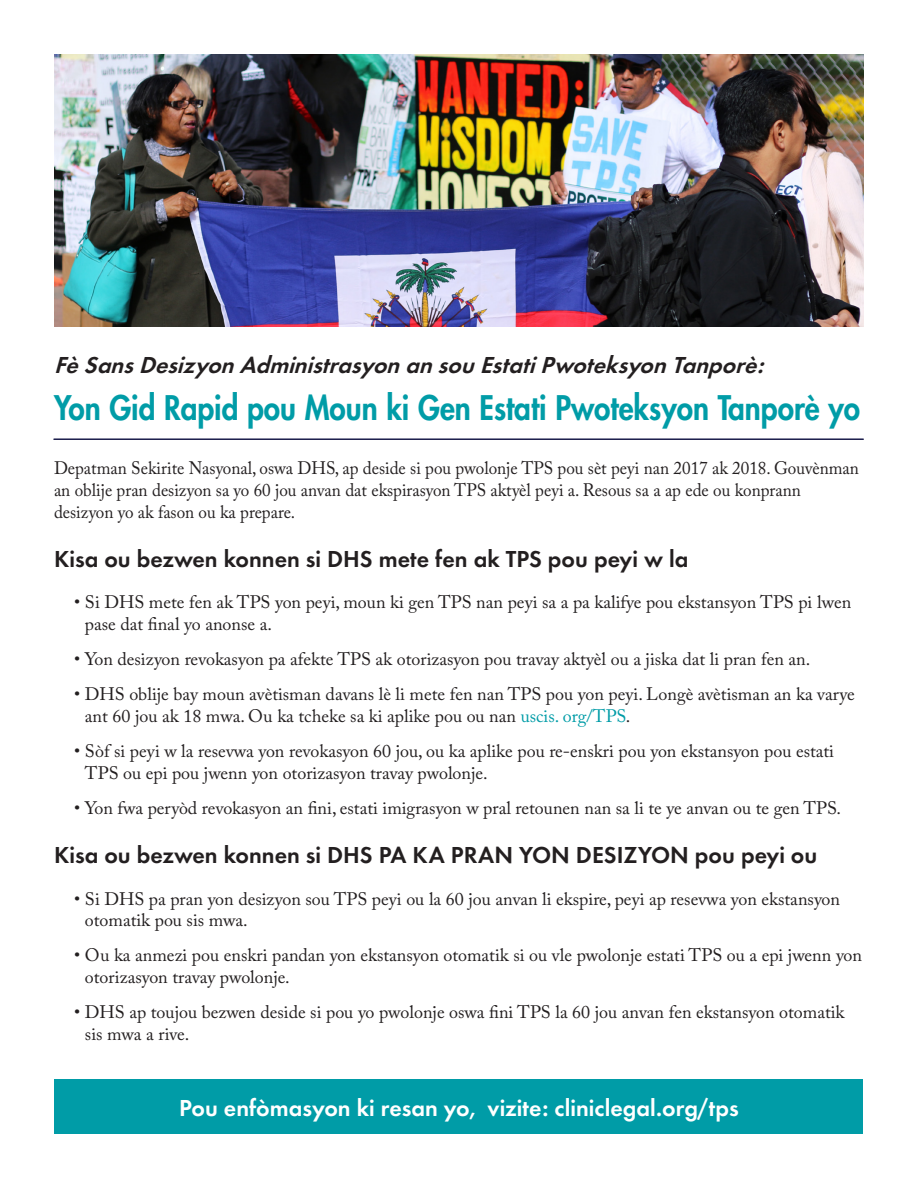
<style>
.page{position:relative;width:918px;height:1188px;background:#fff}
.page>*{position:absolute;margin:0;border:0;box-sizing:border-box;transform-origin:0 0}
.t1{font:800 33px "Futura";color:#009ca7;scale:.9 1}
.t2{font:24px "Futura Dem";color:#231f20}
.t3{font:italic 24px "Futura Dem";color:#231f20}
.Body{font:24px "Futura Dem";color:#fff}
.Body-2{font:18px/21.6px "Adobe Caslon Pro";color:#231f20}
.Body-3{font:18px/21.6px "Adobe Caslon Pro";color:#231f20;scale:.95 1}
.s1{color:#009ca7}
</style>
<div class="page">
<div style="left:55px;top:1079px;width:808px;height:55px;background:#009ca7"></div>
<img style="left:54px;top:54px;width:810px;height:272px">
<hr style="left:54px;top:438px;width:809px;height:2px;background:#1a1c4b">
<p class="t3" style="left:54px;top:348px;width:719px">FèSansDesizyonAdministrasyonansouEstatiPwoteksyonTanporè:</p>
<p class="t1" style="left:54px;top:387px;width:897px">Yon Gid Rapid pou Moun ki Gen Estati Pwoteksyon Tanporè yo</p>
<p class="Body-3" style="left:54px;top:457px;width:849px">Depatman Sekirite Nasyonal, oswa DHS, ap deside si pou pwolonje TPS pou sèt peyi nan 2017 ak 2018. Gouvènman an oblije pran desizyon sa yo 60 jou anvan dat ekspirasyon TPS aktyèl peyi a. Resous sa a ap ede ou konprann desizyon yo ak fason ou ka prepare.</p>
<p class="t2" style="left:54px;top:541px;width:636px">Kisa ou bezwen konnen si DHS mete fen ak TPS pou peyi w la</p>
<p class="Body-2" style="left:85px;top:591px;width:768px;text-indent:-11px">• Si DHS mete fen ak TPS yon peyi, moun ki gen TPS nan peyi sa a pa kalifye pou ekstansyon TPS pi lwen pase dat final yo anonse a.</p>
<p class="Body-2" style="left:74px;top:648px;width:738px">• Yon desizyon revokasyon pa afekte TPS ak otorizasyon pou travay aktyèl ou a jiska dat li pran fen an.</p>
<p class="Body-2" style="left:85px;top:683px;width:771px;text-indent:-11px">• DHS oblije bay moun avètisman davans lè li mete fen nan TPS pou yon peyi. Longè avètisman an ka varye ant 60 jou ak 18 mwa. Ou ka tcheke sa ki aplike pou ou nan <span class="s1">uscis. org/TPS</span>.</p>
<p class="Body-2" style="left:85px;top:740px;width:751px;text-indent:-11px">• Sòf si peyi w la resevwa yon revokasyon 60 jou, ou ka aplike pou re-enskri pou yon ekstansyon pou estati<br>TPS ou epi pou jwenn yon otorizasyon travay pwolonje.</p>
<p class="Body-2" style="left:74px;top:797px;width:768px">• Yon fwa peryòd revokasyon an fini, estati imigrasyon w pral retounen nan sa li te ye anvan ou te gen TPS.</p>
<p class="t2" style="left:54px;top:837px;width:765px">Kisa ou bezwen konnen si DHS PA KA PRAN YON DESIZYON pou peyi ou</p>
<p class="Body-2" style="left:85px;top:888px;width:757px;text-indent:-11px">• Si DHS pa pran yon desizyon sou TPS peyi ou la 60 jou anvan li ekspire, peyi ap resevwa yon ekstansyon otomatik pou sis mwa.</p>
<p class="Body-2" style="left:85px;top:944px;width:779px;text-indent:-11px">• Ou ka anmezi pou enskri pandan yon ekstansyon otomatik si ou vle pwolonje estati TPS ou a epi jwenn yon otorizasyon travay pwolonje.</p>
<p class="Body-2" style="left:85px;top:1001px;width:761px;text-indent:-11px">• DHS ap toujou bezwen deside si pou yo pwolonje oswa fini TPS la 60 jou anvan fen ekstansyon otomatik sis mwa a rive.</p>
<p class="Body" style="left:179px;top:1090px;width:561px">Pou enfòmasyon ki resan yo, vizite: cliniclegal.org/tps</p>
</div>
